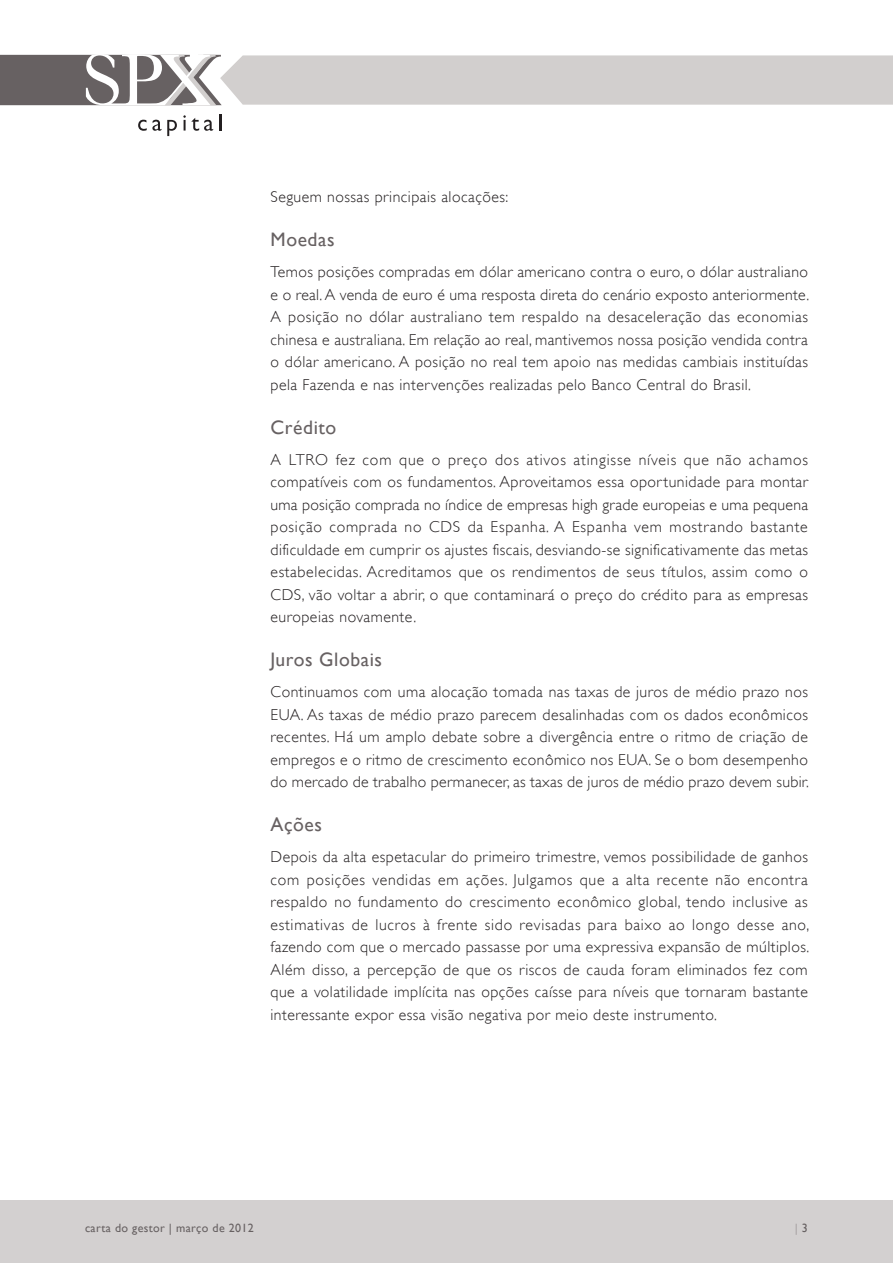
<style>
.page{position:relative;width:893px;height:1263px;background:#fff}
.page>*{position:absolute;margin:0;border:0;box-sizing:border-box;transform-origin:0 0}
.t1{font:19.5px "Gill Sans";letter-spacing:.03em;color:#676162}
.t2{font:300 15.75px/22.5px "Gill Sans";letter-spacing:.03em;color:#231f20;text-align:justify}
.t3{font:12px "Gill Sans";letter-spacing:.03em;color:#676162}
.t4{font:12px "Gill Sans";color:#a59fa0}
.s1{color:#676162}
</style>
<div class="page">
<svg style="left:183px;top:115px;width:30px;height:16px"></svg>
<svg style="left:138px;top:120px;width:39px;height:16px"></svg>
<svg style="left:219px;top:114px;width:2px;height:17px"></svg>
<svg style="left:0;top:54px;width:893px;height:51px"></svg>
<div style="left:0;top:1200px;width:893px;height:63px;background:#d3d0d0"></div>
<p class="t2" style="left:271px;top:186px;width:239px">Seguem nossas principais alocações:</p>
<p class="t1" style="left:271px;top:228px;width:66px">Moedas</p>
<p class="t2" style="left:271px;top:261px;width:540px">Temos posições compradas em dólar americano contra o euro, o dólar australiano e o real. A venda de euro é uma resposta direta do cenário exposto anteriormente.<br>A posição no dólar australiano tem respaldo na desaceleração das economias chinesa e australiana. Em relação ao real, mantivemos nossa posição vendida contra o dólar americano. A posição no real tem apoio nas medidas cambiais instituídas pela Fazenda e nas intervenções realizadas pelo Banco Central do Brasil.</p>
<p class="t1" style="left:271px;top:416px;width:67px">Crédito</p>
<p class="t2" style="left:271px;top:448px;width:539px">A LTRO fez com que o preço dos ativos atingisse níveis que não achamos compatíveis com os fundamentos. Aproveitamos essa oportunidade para montar uma posição comprada no índice de empresas high grade europeias e uma pequena posição comprada no CDS da Espanha. A Espanha vem mostrando bastante dificuldade em cumprir os ajustes fiscais, desviando-se significativamente das metas estabelecidas. Acreditamos que os rendimentos de seus títulos, assim como o CDS, vão voltar a abrir, o que contaminará o preço do crédito para as empresas europeias novamente.</p>
<p class="t1" style="left:271px;top:648px;width:113px">Juros Globais</p>
<p class="t2" style="left:271px;top:681px;width:540px">Continuamos com uma alocação tomada nas taxas de juros de médio prazo nos EUA. As taxas de médio prazo parecem desalinhadas com os dados econômicos recentes. Há um amplo debate sobre a divergência entre o ritmo de criação de empregos e o ritmo de crescimento econômico nos EUA. Se o bom desempenho do mercado de trabalho permanecer, as taxas de juros de médio prazo devem subir.</p>
<p class="t1" style="left:271px;top:813px;width:53px">Ações</p>
<p class="t2" style="left:271px;top:846px;width:540px">Depois da alta espetacular do primeiro trimestre, vemos possibilidade de ganhos com posições vendidas em ações. Julgamos que a alta recente não encontra respaldo no fundamento do crescimento econômico global, tendo inclusive as estimativas de lucros à frente sido revisadas para baixo ao longo desse ano, fazendo com que o mercado passasse por uma expressiva expansão de múltiplos.<br>Além disso, a percepção de que os riscos de cauda foram eliminados fez com que a volatilidade implícita nas opções caísse para níveis que tornaram bastante interessante expor essa visão negativa por meio deste instrumento.</p>
<p class="t3" style="left:85px;top:1221px;width:170px">carta do gestor | março de 2012</p>
<p class="t4" style="left:795px;top:1221px;width:15px">| <span class="s1">3</span></p>
</div>
